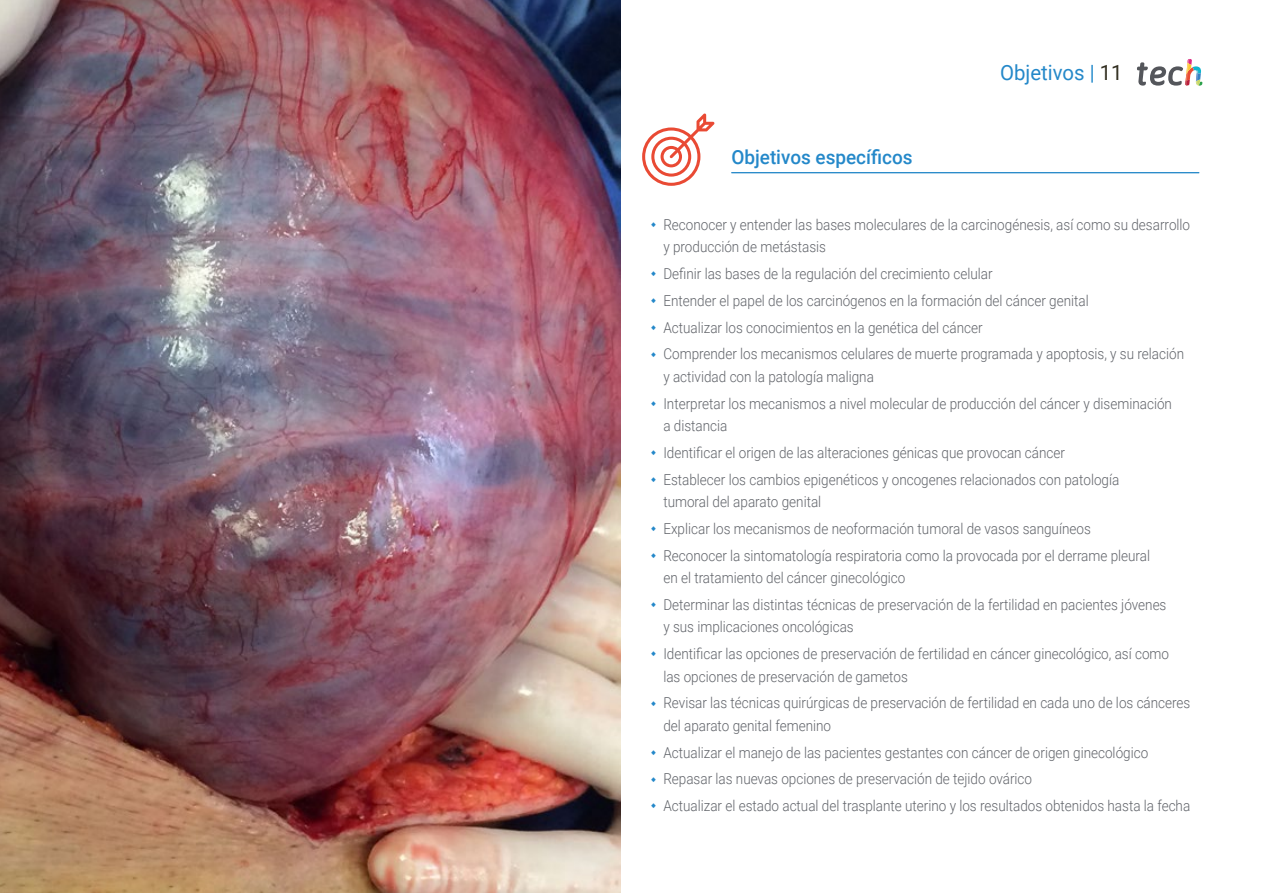
<style>
.page{position:relative;width:1263px;height:893px;background:#fff}
.page>*{position:absolute;margin:0;border:0;box-sizing:border-box;transform-origin:0 0}
.t1{font:21px "Roboto";color:#2488c9}
.t2{font:500 19.5px "Roboto";color:#2488c9}
.t3{font:300 15px/26.7px "Roboto";color:#61646a;scale:.9 1}
.s1{color:#2289cb}
.s2{color:#312e20}
</style>
<div class="page">
<img style="left:0;top:0;width:621px;height:893px">
<svg style="left:1137px;top:59px;width:65px;height:27px"></svg>
<svg style="left:642px;top:113px;width:72px;height:73px"></svg>
<hr style="left:731px;top:172px;width:468px;height:1px;background:#2488c9">
<h2 class="t2" style="left:731px;top:144px;width:183px">Objetivos específicos</h2>
<h1 class="t1" style="left:1000px;top:57px;width:124px">Objetivos <span class="s1">|</span> <span class="s2">11</span></h1>
<p class="t3" style="left:663px;top:213px;width:587px;line-height:22.5px">Reconocer y entender las bases moleculares de la carcinogénesis, así como su desarrollo y producción de metástasis</p>
<p class="t3" style="left:663px;top:260px;width:580px">Definir las bases de la regulación del crecimiento celular<br>Entender el papel de los carcinógenos en la formación del cáncer genital<br>Actualizar los conocimientos en la genética del cáncer<br>Comprender los mecanismos celulares de muerte programada y apoptosis, y su relación</p>
<p class="t3" style="left:663px;top:362px;width:567px">y actividad con la patología maligna<br>Interpretar los mecanismos a nivel molecular de producción del cáncer y diseminación</p>
<p class="t3" style="left:663px;top:412px;width:508px">a distancia<br>Identificar el origen de las alteraciones génicas que provocan cáncer<br>Establecer los cambios epigenéticos y oncogenes relacionados con patología</p>
<p class="t3" style="left:663px;top:488px;width:542px">tumoral del aparato genital<br>Explicar los mecanismos de neoformación tumoral de vasos sanguíneos<br>Reconocer la sintomatología respiratoria como la provocada por el derrame pleural</p>
<p class="t3" style="left:663px;top:564px;width:560px">en el tratamiento del cáncer ginecológico<br>Determinar las distintas técnicas de preservación de la fertilidad en pacientes jóvenes</p>
<p class="t3" style="left:663px;top:613px;width:563px">y sus implicaciones oncológicas<br>Identificar las opciones de preservación de fertilidad en cáncer ginecológico, así como</p>
<p class="t3" style="left:663px;top:662px;width:587px">las opciones de preservación de gametos<br>Revisar las técnicas quirúrgicas de preservación de fertilidad en cada uno de los cánceres</p>
<p class="t3" style="left:663px;top:712px;width:587px">del aparato genital femenino<br>Actualizar el manejo de las pacientes gestantes con cáncer de origen ginecológico Repasar las nuevas opciones de preservación de tejido ovárico<br>Actualizar el estado actual del trasplante uterino y los resultados obtenidos hasta la fecha</p>
</div>
